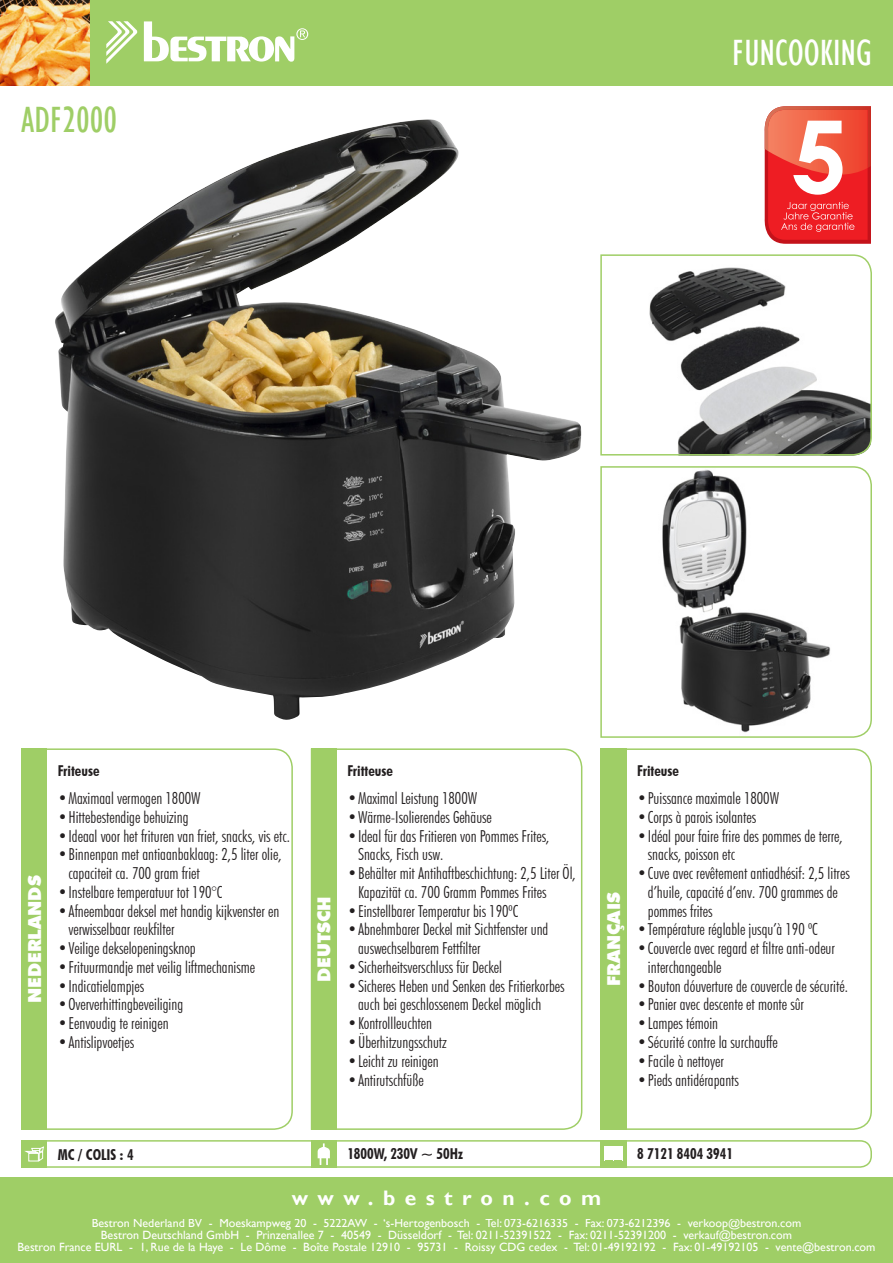
<style>
.page{position:relative;width:893px;height:1263px;background:#fff}
.page>*{position:absolute;margin:0;border:0;box-sizing:border-box;transform-origin:0 0}
.t1{font:condensed 37.5px "Gill Sans";color:#fff}
.Typenummer{font:condensed 37.5px "Gill Sans";color:#9fce66}
.t2{font:700 21px "Gill Sans";letter-spacing:.45em;color:#fff}
.t3{font:900 18px "Futura BT";color:#fff}
.t4{font:900 17.85px "Futura BT";color:#fff}
.Tekst{font:300 condensed 16.5px/18.8px "Futura BT";color:#231f20}
.Koptekst{font:700 condensed 15px "Futura BT";color:#231f20}
.t5{font:12px "Gill Sans";color:#fff}
</style>
<div class="page">
<img style="left:55px;top:119px;width:526px;height:601px">
<svg style="left:600px;top:466px;width:272px;height:272px"></svg>
<svg style="left:600px;top:254px;width:272px;height:202px"></svg>
<div style="left:0;top:1252px;width:893px;height:11px;background:#9fce66"></div>
<div style="left:0;top:1218px;width:893px;height:34px;background:#9fce66"></div>
<div style="left:0;top:1178px;width:893px;height:40px;background:#9fce66"></div>
<svg style="left:627px;top:748px;width:245px;height:382px"></svg>
<svg style="left:310px;top:748px;width:273px;height:382px"></svg>
<svg style="left:765px;top:106px;width:106px;height:138px;background:#ed5852"></svg>
<svg style="left:47px;top:748px;width:246px;height:382px"></svg>
<div style="left:21px;top:748px;width:26px;height:382px;background:#9fce66"></div>
<div style="left:311px;top:748px;width:26px;height:382px;background:#9fce66"></div>
<div style="left:600px;top:748px;width:27px;height:382px;background:#9fce66"></div>
<svg style="left:21px;top:1140px;width:851px;height:28px"></svg>
<div style="left:21px;top:106px;width:136px;height:44px;background:#fff"></div>
<div style="left:0;top:0;width:893px;height:85px;background:#9fce66"></div>
<svg style="left:144px;top:21px;width:164px;height:41px"></svg>
<svg style="left:106px;top:21px;width:32px;height:43px"></svg>
<img style="left:0;top:0;width:89px;height:85px">
<p class="Typenummer" style="left:21px;top:98px;width:97px">ADF2000</p>
<p class="t1" style="left:732px;top:30px;width:141px">FUNCOOKING</p>
<p class="t3" style="left:24px;top:1003px;width:129px;rotate:-90deg">NEDERLANDS</p>
<p class="Koptekst" style="left:58px;top:761px;width:43px">Friteuse</p>
<p class="Koptekst" style="left:347px;top:761px;width:47px">Fritteuse</p>
<p class="Koptekst" style="left:637px;top:761px;width:43px">Friteuse</p>
<p class="Tekst" style="left:58px;top:789px;width:144px">• Maximaal vermogen 1800W</p>
<p class="Tekst" style="left:58px;top:807px;width:132px">• Hittebestendige behuizing</p>
<p class="Tekst" style="left:58px;top:826px;width:234px">• Ideaal voor het frituren van friet, snacks, vis etc.</p>
<p class="Tekst" style="left:68px;top:845px;width:215px;text-indent:-11px">• Binnenpan met antiaanbaklaag: 2,5 liter olie, capaciteit ca. 700 gram friet</p>
<p class="Tekst" style="left:58px;top:882px;width:166px">• Instelbare temperatuur tot 190°C</p>
<p class="Tekst" style="left:68px;top:901px;width:212px;text-indent:-11px">• Afneembaar deksel met handig kijkvenster en verwisselbaar reukfilter</p>
<p class="Tekst" style="left:58px;top:939px;width:139px">• Veilige dekselopeningsknop</p>
<p class="Tekst" style="left:58px;top:957px;width:199px">• Frituurmandje met veilig liftmechanisme</p>
<p class="Tekst" style="left:58px;top:976px;width:88px">• Indicatielampjes</p>
<p class="Tekst" style="left:58px;top:995px;width:127px">• Oververhittingbeveiliging</p>
<p class="Tekst" style="left:58px;top:1014px;width:112px">• Eenvoudig te reinigen</p>
<p class="Tekst" style="left:58px;top:1032px;width:78px">• Antislipvoetjes</p>
<p class="Tekst" style="left:347px;top:789px;width:131px">• Maximal Leistung 1800W</p>
<p class="Tekst" style="left:347px;top:807px;width:146px">• Wärme-Isolierendes Gehäuse</p>
<p class="Tekst" style="left:358px;top:826px;width:193px;text-indent:-11px">• Ideal für das Fritieren von Pommes Frites,<br>Snacks, Fisch usw.</p>
<p class="Tekst" style="left:358px;top:864px;width:219px;text-indent:-11px">• Behälter mit Antihaftbeschichtung: 2,5 Liter Öl,<br>Kapazität ca. 700 Gramm Pommes Frites</p>
<p class="Tekst" style="left:347px;top:901px;width:172px">• Einstellbarer Temperatur bis 190ºC</p>
<p class="Tekst" style="left:358px;top:920px;width:192px;text-indent:-11px">• Abnehmbarer Deckel mit Sichtfenster und auswechselbarem Fettfilter</p>
<p class="Tekst" style="left:347px;top:957px;width:156px">• Sicherheitsverschluss für Deckel</p>
<p class="Tekst" style="left:358px;top:976px;width:208px;text-indent:-11px">• Sicheres Heben und Senken des Fritierkorbes auch bei geschlossenem Deckel möglich</p>
<p class="Tekst" style="left:347px;top:1014px;width:86px">• Kontrollleuchten</p>
<p class="Tekst" style="left:347px;top:1032px;width:101px">• Überhitzungsschutz</p>
<p class="Tekst" style="left:347px;top:1051px;width:93px">• Leicht zu reinigen</p>
<p class="Tekst" style="left:347px;top:1070px;width:78px">• Antirutschfüße</p>
<p class="Tekst" style="left:637px;top:789px;width:143px">• Puissance maximale 1800W</p>
<p class="Tekst" style="left:637px;top:807px;width:120px">• Corps à parois isolantes</p>
<p class="Tekst" style="left:648px;top:826px;width:196px;text-indent:-11px">• Idéal pour faire frire des pommes de terre, snacks, poisson etc</p>
<p class="Tekst" style="left:648px;top:864px;width:203px;text-indent:-11px">• Cuve avec revêtement antiadhésif: 2,5 litres d’huile, capacité d’env. 700 grammes de pommes frites</p>
<p class="Tekst" style="left:637px;top:920px;width:182px">• Température réglable jusqu’à 190 ºC</p>
<p class="Tekst" style="left:648px;top:939px;width:188px;text-indent:-11px">• Couvercle avec regard et filtre anti-odeur interchangeable</p>
<p class="Tekst" style="left:637px;top:976px;width:212px">• Bouton dóuverture de couvercle de sécurité.</p>
<p class="Tekst" style="left:637px;top:995px;width:168px">• Panier avec descente et monte sûr</p>
<p class="Tekst" style="left:637px;top:1014px;width:82px">• Lampes témoin</p>
<p class="Tekst" style="left:637px;top:1032px;width:142px">• Sécurité contre la surchauffe</p>
<p class="Tekst" style="left:637px;top:1051px;width:88px">• Facile à nettoyer</p>
<p class="Tekst" style="left:637px;top:1070px;width:103px">• Pieds antidérapants</p>
<p class="t3" style="left:313px;top:982px;width:88px;rotate:-90deg">DEUTSCH</p>
<p class="t4" style="left:603px;top:986px;width:95px;rotate:-90deg">FRANÇAIS</p>
<p class="Koptekst" style="left:58px;top:1145px;width:77px">MC / COLIS : 4</p>
<p class="Koptekst" style="left:347px;top:1145px;width:117px">1800W, 230V ~ 50Hz</p>
<p class="t2" style="left:292px;top:1186px;width:311px">www.bestron.com</p>
<p class="Koptekst" style="left:637px;top:1145px;width:97px">8 7121 8404 3941</p>
<p class="t5" style="left:92px;top:1215px;width:711px">Bestron Nederland BV - Moeskampweg 20 - 5222AW - ‘s-Hertogenbosch - Tel: 073-6216335 - Fax: 073-6212396 - verkoop@bestron.com</p>
<p class="t5" style="left:101px;top:1227px;width:693px">Bestron Deutschland GmbH - Prinzenallee 7 - 40549 - Düsseldorf - Tel: 0211-52391522 - Fax: 0211-52391200 - verkauf@bestron.com</p>
<p class="t5" style="left:18px;top:1239px;width:859px">Bestron France EURL - 1, Rue de la Haye - Le Dôme - Boîte Postale 12910 - 95731 - Roissy CDG cedex - Tel: 01-49192192 - Fax: 01-49192105 - vente@bestron.com</p>
</div>
